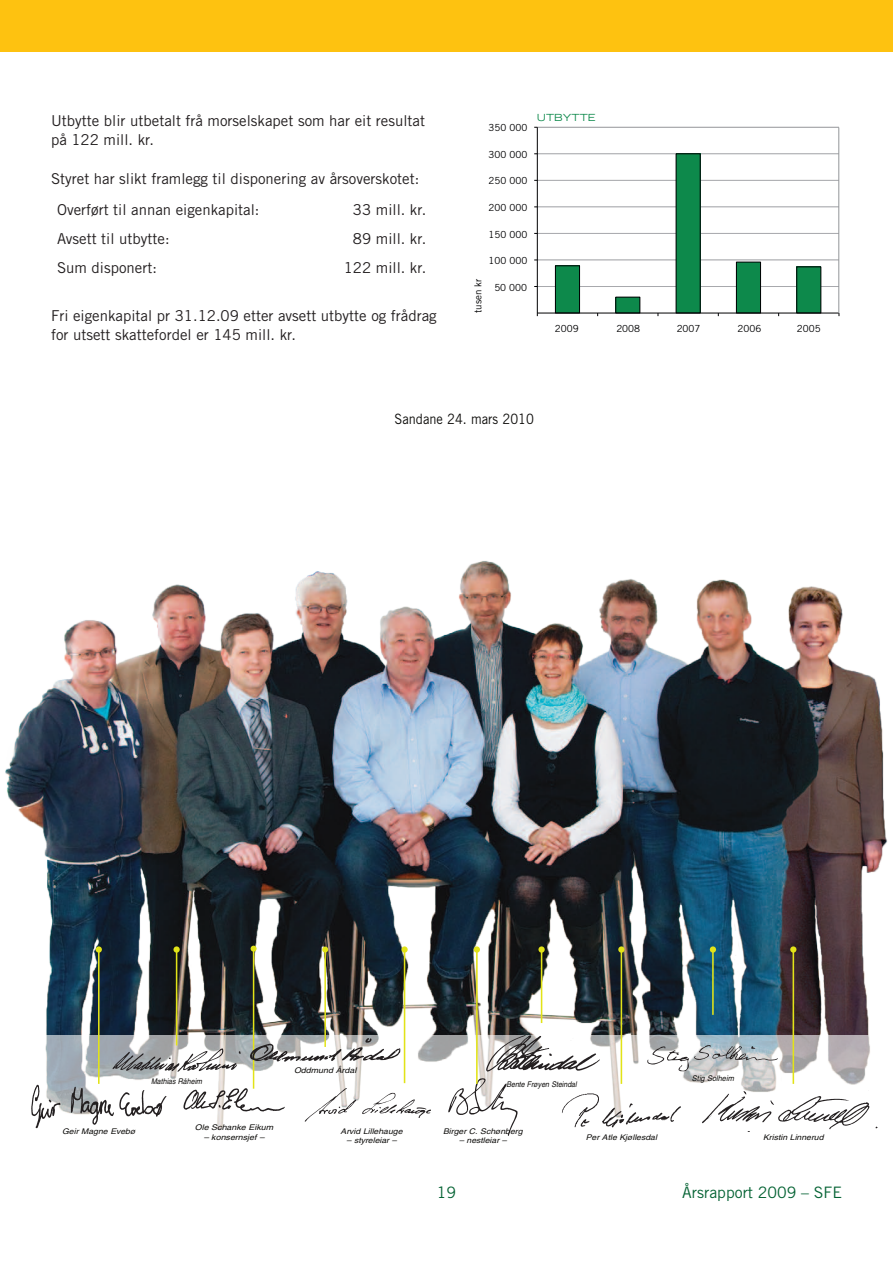
<style>
.page{position:relative;width:893px;height:1263px;background:#fff}
.page>*{position:absolute;margin:0;border:0;box-sizing:border-box;transform-origin:0 0}
.t1{font:15.75px "Trade Gothic LT Std";color:#056334}
.t2{font:15px/19.5px "Trade Gothic LT Std";color:#231f20}
.t3{font:14.25px "Trade Gothic LT Std";color:#0e0d0b;scale:.9 1}
.t4{font:9.75px "Trade Gothic LT Std";color:#000002}
.t5{font:expanded 9.75px "Trade Gothic LT Std";color:#0d894b}
.t6{font:italic 7.8px "Helvetica";color:#0e0d0b;scale:1.11 1}
.t7{font:italic 7.8px "Helvetica";color:#0e0d0b;scale:1.13 1}
.t8{font:italic 7.8px "Helvetica";color:#0e0d0b;scale:.9 1}
.t9{font:italic 7.8px "Helvetica";color:#0e0d0b;scale:.95 1}
</style>
<div class="page">
<div style="left:0;top:0;width:893px;height:51px;background:#fec210"></div>
<img style="left:5px;top:560px;width:883px;height:475px">
<svg style="left:45px;top:1035px;width:825px;height:97px"></svg>
<svg style="left:303px;top:1087px;width:128px;height:35px"></svg>
<svg style="left:448px;top:1078px;width:69px;height:58px"></svg>
<svg style="left:647px;top:1044px;width:131px;height:28px"></svg>
<img style="left:690px;top:1089px;width:188px;height:42px">
<svg style="left:183px;top:1088px;width:102px;height:23px"></svg>
<img style="left:31px;top:1084px;width:140px;height:45px">
<hr style="left:98px;top:949px;width:2px;height:135px;background:#e2e318">
<div style="left:96px;top:946px;width:6px;height:7px;background:#e2e318;border-radius:50%"></div>
<hr style="left:176px;top:949px;width:1px;height:96px;background:#e2e318">
<svg style="left:173px;top:946px;width:7px;height:7px"></svg>
<hr style="left:404px;top:949px;width:1px;height:134px;background:#e2e318">
<svg style="left:401px;top:946px;width:7px;height:7px"></svg>
<hr style="left:324px;top:949px;width:2px;height:98px;background:#e2e318">
<svg style="left:322px;top:946px;width:6px;height:6px"></svg>
<hr style="left:476px;top:949px;width:2px;height:135px;background:#e2e318">
<div style="left:474px;top:946px;width:6px;height:7px;background:#e2e318;border-radius:50%"></div>
<svg style="left:562px;top:1093px;width:119px;height:34px"></svg>
<hr style="left:621px;top:949px;width:1px;height:135px;background:#e2e318">
<div style="left:618px;top:946px;width:6px;height:7px;background:#e2e318;border-radius:50%"></div>
<hr style="left:253px;top:949px;width:1px;height:140px;background:#e2e318">
<svg style="left:251px;top:946px;width:6px;height:6px"></svg>
<hr style="left:792px;top:949px;width:2px;height:135px;background:#e2e318">
<div style="left:790px;top:946px;width:6px;height:7px;background:#e2e318;border-radius:50%"></div>
<hr style="left:712px;top:949px;width:2px;height:66px;background:#e2e318">
<div style="left:710px;top:946px;width:6px;height:7px;background:#e2e318;border-radius:50%"></div>
<svg style="left:113px;top:1048px;width:128px;height:24px"></svg>
<svg style="left:249px;top:1038px;width:152px;height:25px"></svg>
<hr style="left:541px;top:949px;width:1px;height:74px;background:#e2e318">
<svg style="left:538px;top:946px;width:7px;height:7px"></svg>
<img style="left:479px;top:1031px;width:125px;height:46px">
<hr style="left:537px;top:154px;width:302px;height:1px;background:#a8a9ad">
<hr style="left:537px;top:180px;width:302px;height:1px;background:#a8a9ad">
<hr style="left:537px;top:207px;width:302px;height:1px;background:#a8a9ad">
<hr style="left:537px;top:233px;width:302px;height:1px;background:#a8a9ad">
<hr style="left:537px;top:260px;width:302px;height:1px;background:#a8a9ad">
<hr style="left:537px;top:286px;width:302px;height:1px;background:#a8a9ad">
<hr style="left:537px;top:127px;width:302px;height:1px;background:#939598">
<div style="left:797px;top:267px;width:24px;height:46px;background:#0d894b"></div>
<div style="left:736px;top:262px;width:24px;height:51px;background:#0d894b"></div>
<div style="left:676px;top:154px;width:24px;height:159px;background:#0d894b"></div>
<div style="left:616px;top:297px;width:24px;height:16px;background:#0d894b"></div>
<div style="left:555px;top:266px;width:25px;height:47px;background:#0d894b"></div>
<div style="left:796px;top:266px;width:25px;height:47px;border:1px solid #000002"></div>
<div style="left:736px;top:262px;width:25px;height:51px;border:1px solid #000002"></div>
<div style="left:676px;top:153px;width:25px;height:160px;border:1px solid #000002"></div>
<div style="left:615px;top:297px;width:25px;height:16px;border:1px solid #000002"></div>
<div style="left:555px;top:265px;width:25px;height:48px;border:1px solid #000002"></div>
<hr style="left:537px;top:127px;width:1px;height:186px;background:#000002">
<hr style="left:537px;top:313px;width:302px;height:1px;background:#000002">
<hr style="left:838px;top:127px;width:1px;height:186px;background:#939598">
<p class="t2" style="left:51px;top:111px;width:376px">Utbytte blir utbetalt frå morselskapet som har eit resultat på 122 mill. kr.</p>
<p class="t2" style="left:57px;top:164px;width:364px;line-height:30.2px;text-indent:-6px">Styret har slikt framlegg til disponering av årsoverskotet:<br>Overført til annan eigenkapital:</p>
<p class="t2" style="left:353px;top:199px;width:75px">33 mill. kr.</p>
<p class="t2" style="left:57px;top:228px;width:114px">Avsett til utbytte:</p>
<p class="t2" style="left:353px;top:228px;width:75px">89 mill. kr.</p>
<p class="t2" style="left:57px;top:258px;width:101px">Sum disponert:</p>
<p class="t2" style="left:344px;top:258px;width:84px">122 mill. kr.</p>
<p class="t2" style="left:51px;top:306px;width:387px">Fri eigenkapital pr 31.12.09 etter avsett utbytte og frådrag for utsett skattefordel er 145 mill. kr.</p>
<p class="t4" style="left:489px;top:122px;width:40px">350 000</p>
<p class="t4" style="left:489px;top:149px;width:40px">300 000</p>
<p class="t4" style="left:489px;top:175px;width:40px">250 000</p>
<p class="t4" style="left:489px;top:202px;width:40px">200 000</p>
<p class="t4" style="left:489px;top:228px;width:40px">150 000</p>
<p class="t4" style="left:472px;top:313px;width:36px;rotate:-90deg">tusen kr</p>
<p class="t4" style="left:489px;top:255px;width:40px">100 000</p>
<p class="t4" style="left:494px;top:281px;width:34px">50 000</p>
<p class="t5" style="left:537px;top:111px;width:60px">UTBYTTE</p>
<p class="t4" style="left:555px;top:323px;width:25px">2009</p>
<p class="t4" style="left:616px;top:323px;width:25px">2008</p>
<p class="t4" style="left:677px;top:323px;width:25px">2007</p>
<p class="t4" style="left:737px;top:323px;width:25px">2006</p>
<p class="t4" style="left:797px;top:323px;width:25px">2005</p>
<p class="t3" style="left:394px;top:410px;width:156px">Sandane 24. mars 2010</p>
<p class="t8" style="left:151px;top:1077px;width:58px">Mathias Råheim</p>
<p class="t6" style="left:62px;top:1127px;width:67px">Geir Magne Evebø</p>
<p class="t7" style="left:195px;top:1123px;width:71px">Ole Schanke Eikum</p>
<p class="t7" style="left:204px;top:1132px;width:55px">– konsernsjef –</p>
<p class="t7" style="left:294px;top:1066px;width:57px">Oddmund Årdal</p>
<p class="t6" style="left:341px;top:1126px;width:57px">Arvid Lillehauge</p>
<p class="t6" style="left:347px;top:1136px;width:47px">– styreleiar –</p>
<p class="t8" style="left:506px;top:1080px;width:80px">Bente Frøyen Steindal</p>
<p class="t6" style="left:443px;top:1126px;width:73px">Birger C. Schønberg</p>
<p class="t6" style="left:459px;top:1136px;width:44px">– nestleiar –</p>
<p class="t6" style="left:586px;top:1132px;width:66px">Per Atle Kjøllesdal</p>
<p class="t9" style="left:692px;top:1073px;width:46px">Stig Solheim</p>
<p class="t6" style="left:763px;top:1132px;width:56px">Kristin Linnerud</p>
<p class="t1" style="left:437px;top:1183px;width:21px">19</p>
<p class="t1" style="left:682px;top:1183px;width:161px">Årsrapport 2009 – SFE</p>
</div>
